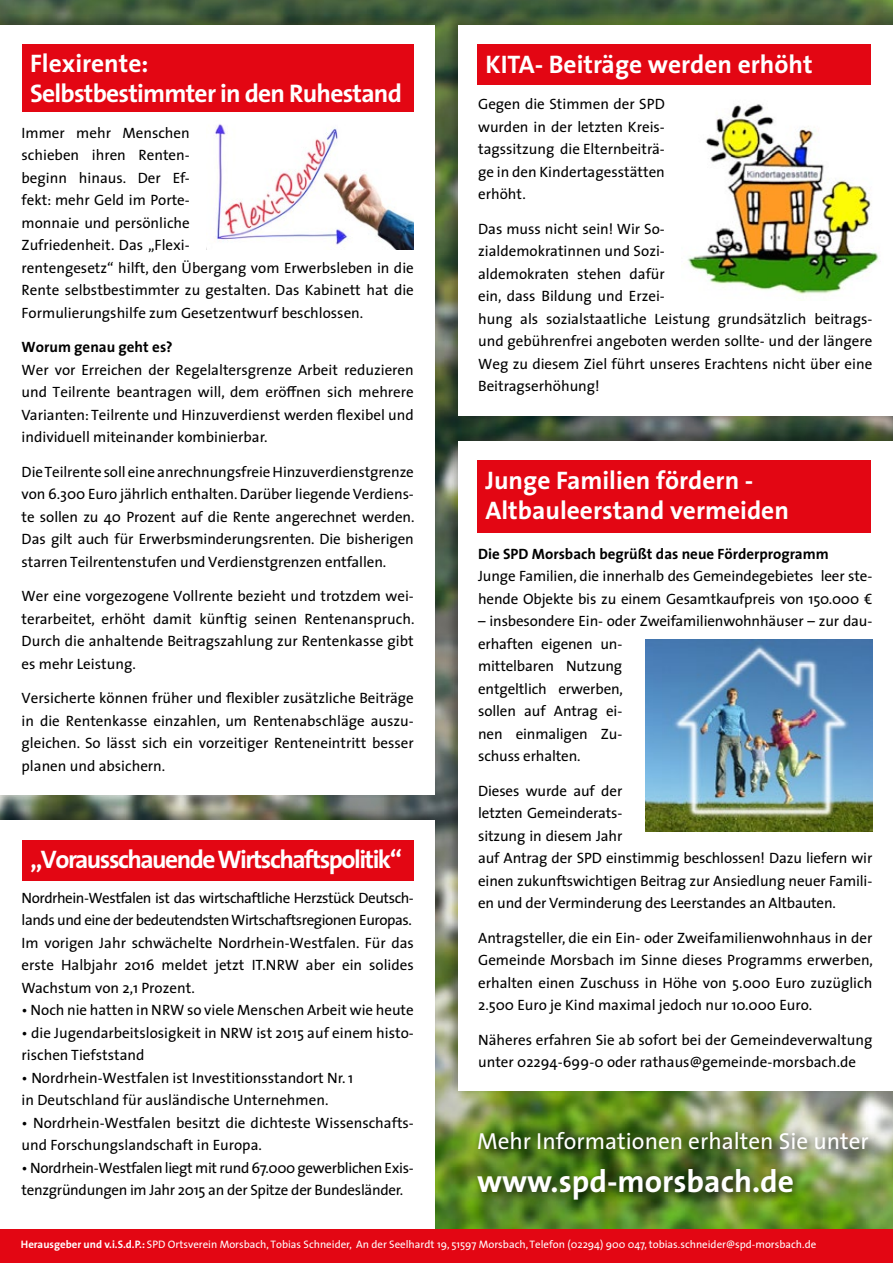
<style>
.page{position:relative;width:893px;height:1263px;background:#fff}
.page>*{position:absolute;margin:0;border:0;box-sizing:border-box;transform-origin:0 0}
.t1{font:700 31.5px "The Sans";color:#fff}
.t2{font:700 25.5px/30px "The Sans";color:#fff}
.t3{font:700 25.5px/30px "The Sans";letter-spacing:-.03em;color:#fff}
.t4{font:700 25.5px "The Sans";letter-spacing:-.06em;color:#fff}
.t5{font:23.25px "The Sans";color:#fff}
.t6{font:15px/22.5px "The Sans";color:#000}
.t7{font:15px/22.5px "The Sans";letter-spacing:-.03em;color:#000}
.t8{font:15px/22.5px "The Sans";letter-spacing:-.02em;color:#000}
.t9{font:700 15px "The Sans";color:#000}
.t10{font:10.95px "The Sans";color:#fff}
.s1{font-weight:700}
</style>
<div class="page">
<img style="left:0;top:0;width:893px;height:1230px">
<div style="left:446px;top:429px;width:447px;height:665px;background:#000;opacity:.3"></div>
<div style="left:458px;top:441px;width:435px;height:650px;background:#fff"></div>
<div style="left:0;top:13px;width:438px;height:786px;background:#000;opacity:.3"></div>
<div style="left:0;top:26px;width:434px;height:769px;background:#fff"></div>
<div style="left:22px;top:44px;width:392px;height:68px;background:#e30613"></div>
<img style="left:214px;top:124px;width:200px;height:125px">
<div style="left:0;top:808px;width:438px;height:455px;background:#000;opacity:.3"></div>
<div style="left:0;top:821px;width:434px;height:442px;background:#fff"></div>
<div style="left:22px;top:840px;width:392px;height:40px;background:#e30613"></div>
<div style="left:446px;top:13px;width:447px;height:407px;background:#000;opacity:.3"></div>
<div style="left:458px;top:26px;width:435px;height:390px;background:#fff"></div>
<div style="left:477px;top:44px;width:394px;height:40px;background:#e30613"></div>
<div style="left:0;top:1230px;width:893px;height:33px;background:#e30613"></div>
<div style="left:477px;top:460px;width:394px;height:73px;background:#e30613"></div>
<img style="left:687px;top:104px;width:192px;height:191px">
<img style="left:645px;top:640px;width:228px;height:192px">
<div style="left:473px;top:1127px;width:406px;height:84px;background:#000;opacity:.75"></div>
<h2 class="t3" style="left:30px;top:48px;width:373px">Flexirente:<br>Selbstbestimmter in den Ruhestand</h2>
<p class="t6" style="left:22px;top:121px;width:394px">Immer mehr Menschen<br>schieben ihren Renten-<br>beginn hinaus. Der Ef-<br>fekt: mehr Geld im Porte-<br>monnaie und persönliche<br>Zufriedenheit. Das „Flexi-<br>rentengesetz“ hilft, den Übergang vom Erwerbsleben in die Rente selbstbestimmter zu gestalten. Das Kabinett hat die Formulierungshilfe zum Gesetzentwurf beschlossen.</p>
<p class="t9" style="left:22px;top:334px;width:153px">Worum genau geht es?</p>
<p class="t6" style="left:22px;top:358px;width:394px;text-align:justify">Wer vor Erreichen der Regelaltersgrenze Arbeit reduzieren und Teilrente beantragen will, dem eröffnen sich mehrere Varianten: Teilrente und Hinzuverdienst werden flexibel und individuell miteinander kombinierbar.</p>
<p class="t6" style="left:22px;top:460px;width:394px;text-align:justify">Die Teilrente soll eine anrechnungsfreie Hinzuverdienstgrenze von 6.300 Euro jährlich enthalten. Darüber liegende Verdiens&shy;te sollen zu 40 Prozent auf die Rente angerechnet werden.<br>Das gilt auch für Erwerbsminderungsrenten. Die bisherigen starren Teilrentenstufen und Verdienstgrenzen entfallen.</p>
<p class="t6" style="left:22px;top:584px;width:394px;text-align:justify">Wer eine vorgezogene Vollrente bezieht und trotzdem wei&shy;terarbeitet, erhöht damit künftig seinen Rentenanspruch.<br>Durch die anhaltende Beitragszahlung zur Rentenkasse gibt es mehr Leistung.</p>
<p class="t6" style="left:22px;top:686px;width:394px;text-align:justify">Versicherte können früher und flexibler zusätzliche Beiträge in die Rentenkasse einzahlen, um Rentenabschläge auszu&shy;gleichen. So lässt sich ein vorzeitiger Renteneintritt besser planen und absichern.</p>
<h2 class="t4" style="left:30px;top:838px;width:373px">„Vorausschauende Wirtschaftspolitik“</h2>
<p class="t7" style="left:22px;top:886px;width:394px">Nordrhein-Westfalen ist das wirtschaftliche Herzstück Deutsch&shy;lands und eine der bedeutendsten Wirtschaftsregionen Europas.<br>Im vorigen Jahr schwächelte Nordrhein-Westfalen. Für das erste Halbjahr 2016 meldet jetzt IT.NRW aber ein solides Wachstum von 2,1 Prozent.</p>
<p class="t6" style="left:22px;top:998px;width:394px">• Noch nie hatten in NRW so viele Menschen Arbeit wie heute</p>
<p class="t6" style="left:22px;top:1021px;width:394px">• die Jugendarbeitslosigkeit in NRW ist 2015 auf einem histo&shy;rischen Tiefststand</p>
<p class="t6" style="left:22px;top:1066px;width:333px">• Nordrhein-Westfalen ist Investitionsstandort Nr. 1 in Deutschland für ausländische Unternehmen.</p>
<p class="t6" style="left:22px;top:1111px;width:394px">• Nordrhein-Westfalen besitzt die dichteste Wissenschafts&shy;und Forschungslandschaft in Europa.</p>
<p class="t8" style="left:22px;top:1156px;width:394px">• Nordrhein-Westfalen liegt mit rund 67.000 gewerblichen Exis&shy;tenzgründungen im Jahr 2015 an der Spitze der Bundesländer.</p>
<h2 class="t2" style="left:486px;top:49px;width:329px">KITA- Beiträge werden erhöht</h2>
<p class="t6" style="left:478px;top:92px;width:188px;text-align:justify">Gegen die Stimmen der SPD wurden in der letzten Kreis&shy;tagssitzung die Elternbeiträ&shy;ge in den Kindertagesstätten erhöht.</p>
<p class="t6" style="left:478px;top:217px;width:396px">Das muss nicht sein! Wir So-<br>zialdemokratinnen und Sozi-<br>aldemokraten stehen dafür<br>ein, dass Bildung und Erzei-<br>hung als sozialstaatliche Leistung grundsätzlich beitrags&shy;und gebührenfrei angeboten werden sollte- und der längere Weg zu diesem Ziel führt unseres Erachtens nicht über eine Beitragserhöhung!</p>
<h2 class="t2" style="left:486px;top:464px;width:305px">Junge Familien fördern -<br>Altbauleerstand vermeiden</h2>
<p class="t9" style="left:478px;top:541px;width:352px">Die SPD Morsbach begrüßt das neue Förderprogramm</p>
<p class="t6" style="left:478px;top:564px;width:396px">Junge Familien, die innerhalb des Gemeindegebietes leer ste&shy;hende Objekte bis zu einem Gesamtkaufpreis von 150.000 €</p>
<p class="t6" style="left:478px;top:609px;width:396px">– insbesondere Ein- oder Zweifamilienwohnhäuser – zur dau&shy;erhaften eigenen un-<br>mittelbaren Nutzung<br>entgeltlich erwerben,<br>sollen auf Antrag ei-<br>nen einmaligen Zu-<br>schuss erhalten.</p>
<p class="t6" style="left:478px;top:779px;width:396px">Dieses wurde auf der<br>letzten Gemeinderats-<br>sitzung in diesem Jahr<br>auf Antrag der SPD einstimmig beschlossen! Dazu liefern wir einen zukunftswichtigen Beitrag zur Ansiedlung neuer Famili&shy;en und der Verminderung des Leerstandes an Altbauten.</p>
<p class="t6" style="left:478px;top:926px;width:396px;text-align:justify">Antragsteller, die ein Ein- oder Zweifamilienwohnhaus in der Gemeinde Morsbach im Sinne dieses Programms erwerben, erhalten einen Zuschuss in Höhe von 5.000 Euro zuzüglich 2.500 Euro je Kind maximal jedoch nur 10.000 Euro.</p>
<p class="t6" style="left:478px;top:1028px;width:396px">Näheres erfahren Sie ab sofort bei der Gemeindeverwaltung unter 02294-699-0 oder rathaus@gemeinde-morsbach.de</p>
<h3 class="t5" style="left:477px;top:1122px;width:393px">Mehr Informationen erhalten Sie unter</h3>
<h1 class="t1" style="left:477px;top:1155px;width:318px">www.spd-morsbach.de</h1>
<p class="t10" style="left:21px;top:1235px;width:797px"><span class="s1">Herausgeber und v.i.S.d.P.:</span> SPD Ortsverein Morsbach, Tobias Schneider, An der Seelhardt 19, 51597 Morsbach, Telefon (02294) 900 047, tobias.schneider@spd-morsbach.de</p>
</div>
